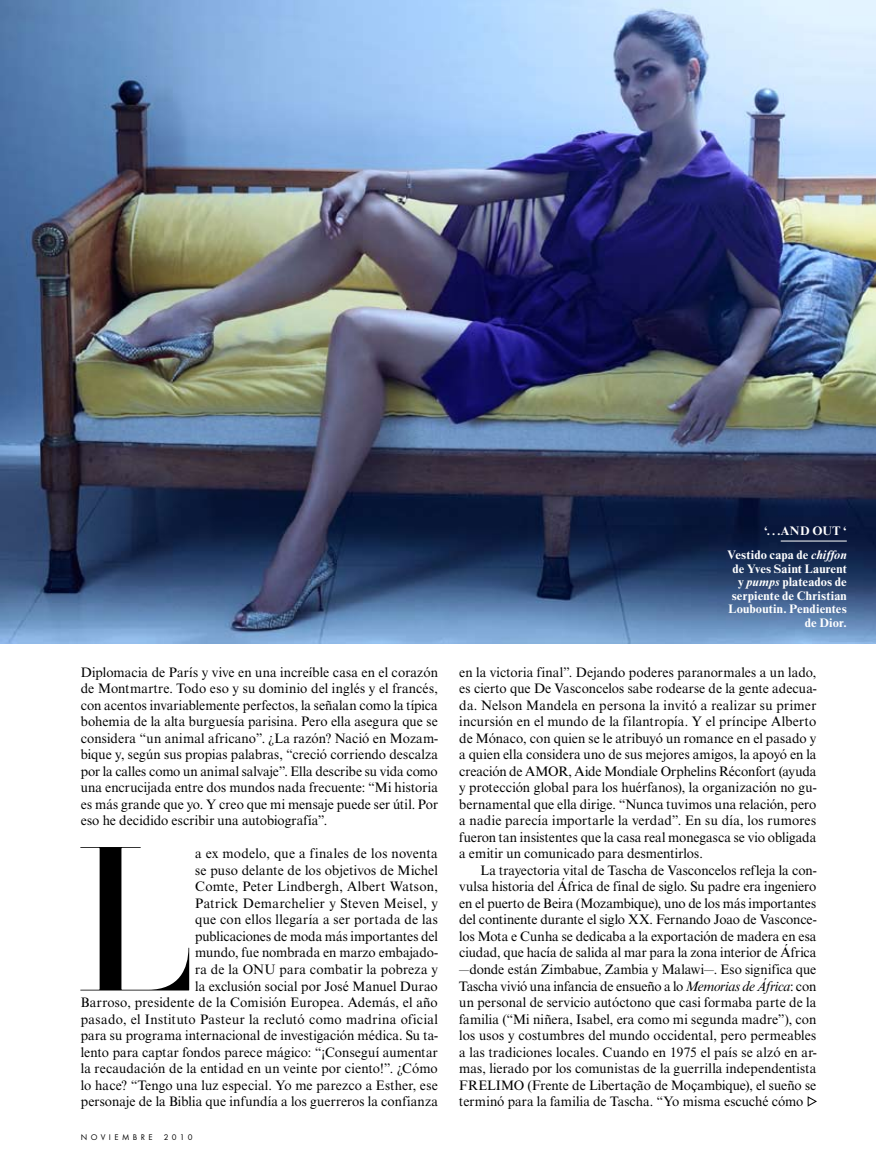
<style>
.page{position:relative;width:876px;height:1170px;background:#fff}
.page>*{position:absolute;margin:0;border:0;box-sizing:border-box;transform-origin:0 0}
.t1{font:202.2px "Didot HTF L96 Light";color:#000}
.t2{font:14.1px/16.5px "VF Times";letter-spacing:.005em;color:#000;text-align:justify}
.t3{font:700 12.75px/13.5px "VF Times";letter-spacing:.015em;color:#fff;text-align:right}
.t4{font:8.55px "Futura";letter-spacing:.4em;color:#000}
.s1{font-style:italic}
</style>
<div class="page">
<img style="left:0;top:0;width:876px;height:643px">
<svg style="left:807px;top:1096px;width:10px;height:10px"></svg>
<hr style="left:781px;top:540px;width:66px;height:1px;background:#fff">
<p class="t2" style="left:81px;top:663px;width:359px">Diplomacia de París y vive en una increíble casa en el corazón de Montmartre. Todo eso y su dominio del inglés y el francés, con acentos invariablemente perfectos, la señalan como la típica bohemia de la alta burguesía parisina. Pero ella asegura que se considera “un animal africano”. ¿La razón? Nació en Mozam&shy;bique y, según sus propias palabras, “creció corriendo descalza por la calles como un animal salvaje”. Ella describe su vida como una encrucijada entre dos mundos nada frecuente: “Mi historia es más grande que yo. Y creo que mi mensaje puede ser útil. Por eso he decidido escribir una autobiografía”.</p>
<h1 class="t1" style="left:73px;top:799px;width:122px">L</h1>
<p class="t2" style="left:81px;top:845px;width:359px;text-align:right">a ex modelo, que a finales de los noventa<br>se puso delante de los objetivos de Michel<br>Comte, Peter Lindbergh, Albert Watson,<br>Patrick Demarchelier y Steven Meisel, y<br>que con ellos llegaría a ser portada de las<br>publicaciones de moda más importantes del<br>mundo, fue nombrada en marzo embajado-<br>ra de la ONU para combatir la pobreza y<br>la exclusión social por José Manuel Durao<br>Barroso, presidente de la Comisión Europea. Además, el año pasado, el Instituto Pasteur la reclutó como madrina oficial para su programa internacional de investigación médica. Su ta&shy;lento para captar fondos parece mágico: “¡Conseguí aumentar la recaudación de la entidad en un veinte por ciento!”. ¿Cómo lo hace? “Tengo una luz especial. Yo me parezco a Esther, ese personaje de la Biblia que infundía a los guerreros la confianza</p>
<p class="t4" style="left:81px;top:1131px;width:73px">NOVIEMBRE</p>
<p class="t4" style="left:164px;top:1131px;width:30px">2010</p>
<p class="t3" style="left:728px;top:518px;width:121px;line-height:24.2px">‘...and out ‘<br>Vestido capa de <span class="s1">chiffon</span></p>
<p class="t3" style="left:728px;top:561px;width:120px">de Yves Saint Laurent y <span class="s1">pumps</span> plateados de serpiente de Christian<br>Louboutin. Pendientes de Dior.</p>
<p class="t2" style="left:459px;top:663px;width:359px">en la victoria final”. Dejando poderes paranormales a un lado, es cierto que De Vasconcelos sabe rodearse de la gente adecua&shy;da. Nelson Mandela en persona la invitó a realizar su primer incursión en el mundo de la filantropía. Y el príncipe Alberto de Mónaco, con quien se le atribuyó un romance en el pasado y a quien ella considera uno de sus mejores amigos, la apoyó en la creación de AMOR, Aide Mondiale Orphelins Réconfort (ayuda y protección global para los huérfanos), la organización no gu&shy;bernamental que ella dirige. “Nunca tuvimos una relación, pero a nadie parecía importarle la verdad”. En su día, los rumores fueron tan insistentes que la casa real monegasca se vio obligada a emitir un comunicado para desmentirlos.</p>
<p class="t2" style="left:459px;top:861px;width:359px;text-indent:21px">La trayectoria vital de Tascha de Vasconcelos refleja la con&shy;vulsa historia del África de final de siglo. Su padre era ingeniero en el puerto de Beira (Mozambique), uno de los más importantes del continente durante el siglo XX. Fernando Joao de Vasconce&shy;los Mota e Cunha se dedicaba a la exportación de madera en esa ciudad, que hacía de salida al mar para la zona interior de África —donde están Zimbabue, Zambia y Malawi—. Eso significa que Tascha vivió una infancia de ensueño a lo <span class="s1">Memorias de África</span>: con un personal de servicio autóctono que casi formaba parte de la familia (“Mi niñera, Isabel, era como mi segunda madre”), con los usos y costumbres del mundo occidental, pero permeables a las tradiciones locales. Cuando en 1975 el país se alzó en ar&shy;mas, lierado por los comunistas de la guerrilla independentista FRELIMO (Frente de Libertação de Moçambique), el sueño se terminó para la familia de Tascha. “Yo misma escuché cómo</p>
</div>
